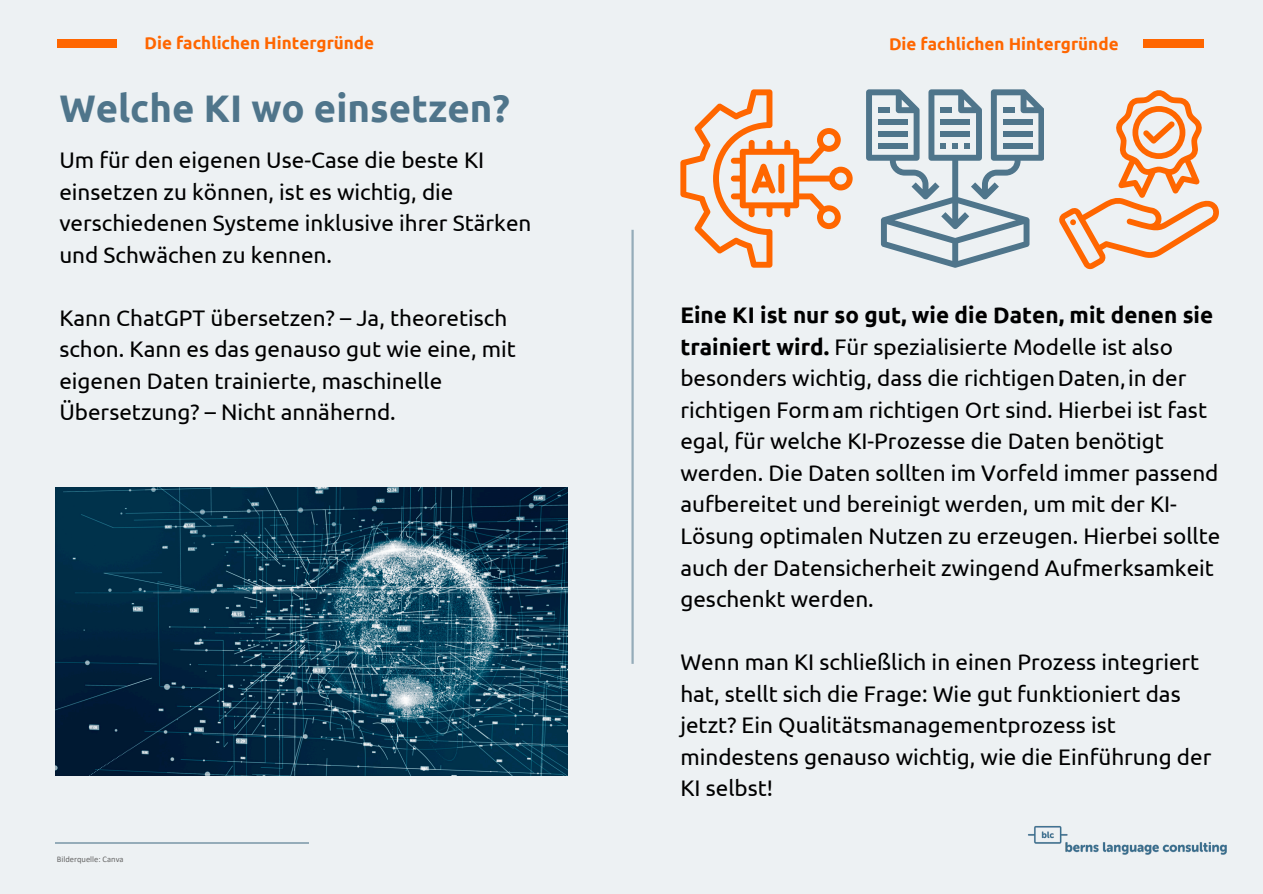
<style>
.page{position:relative;width:1263px;height:894px;background:#fff}
.page>*{position:absolute;margin:0;border:0;box-sizing:border-box;transform-origin:0 0}
.t1{font:700 38.4px "Ubuntu";color:#4f758b}
.t2{font:22.5px/31.5px "Ubuntu";color:#000}
.t3{font:700 17.1px "Ubuntu";color:#f60}
.t4{font:8.55px "Calibri";color:#676767}
.s1{font-weight:700}
</style>
<div class="page">
<div style="left:0;top:0;width:1263px;height:893px;background:#edf1f3"></div>
<hr style="left:631px;top:230px;width:3px;height:433px;background:#95acb9">
<img style="left:1028px;top:825px;width:199px;height:30px">
<hr style="left:55px;top:842px;width:254px;height:1px;background:#95acb9">
<img style="left:1144px;top:40px;width:59px;height:8px">
<img style="left:57px;top:40px;width:60px;height:8px">
<img style="left:55px;top:487px;width:512px;height:288px">
<svg style="left:680px;top:89px;width:172px;height:178px"></svg>
<svg style="left:866px;top:89px;width:178px;height:178px"></svg>
<svg style="left:1059px;top:90px;width:160px;height:179px"></svg>
<p class="t3" style="left:145px;top:33px;width:231px">Die fachlichen Hintergründe</p>
<p class="t3" style="left:889px;top:34px;width:231px">Die fachlichen Hintergründe</p>
<h1 class="t1" style="left:59px;top:86px;width:452px">Welche KI wo einsetzen?</h1>
<p class="t2" style="left:59px;top:144px;width:474px">Um für den eigenen Use-Case die beste KI einsetzen zu können, ist es wichtig, die verschiedenen Systeme inklusive ihrer Stärken und Schwächen zu kennen.</p>
<h2 class="t2" style="left:59px;top:302px;width:458px">Kann ChatGPT übersetzen? – Ja, theoretisch schon. Kann es das genauso gut wie eine, mit eigenen Daten trainierte, maschinelle Übersetzung? – Nicht annähernd.</h2>
<h2 class="t2" style="left:680px;top:299px;width:541px"><span class="s1">Eine KI ist nur so gut, wie die Daten, mit denen sie trainiert wird.</span> Für spezialisierte Modelle ist also besonders wichtig, dass die richtigenDaten,in der richtigen Formam richtigen Ort sind. Hierbei ist fast egal, für welche KI-Prozesse die Daten benötigt werden. Die Daten sollten im Vorfeld immer passend aufbereitet und bereinigt werden, um mit der KI-Lösung optimalen Nutzen zu erzeugen. Hierbei sollte auch der Datensicherheit zwingend Aufmerksamkeit geschenkt werden.</h2>
<h2 class="t4" style="left:57px;top:855px;width:68px">Bilderquelle: Canva</h2>
<h2 class="t2" style="left:680px;top:645px;width:533px">Wenn man KI schließlich in einen Prozess integriert hat, stellt sich die Frage: Wie gut funktioniert das jetzt? Ein Qualitätsmanagementprozess ist mindestens genauso wichtig, wie die Einführung der KI selbst!</h2>
</div>
